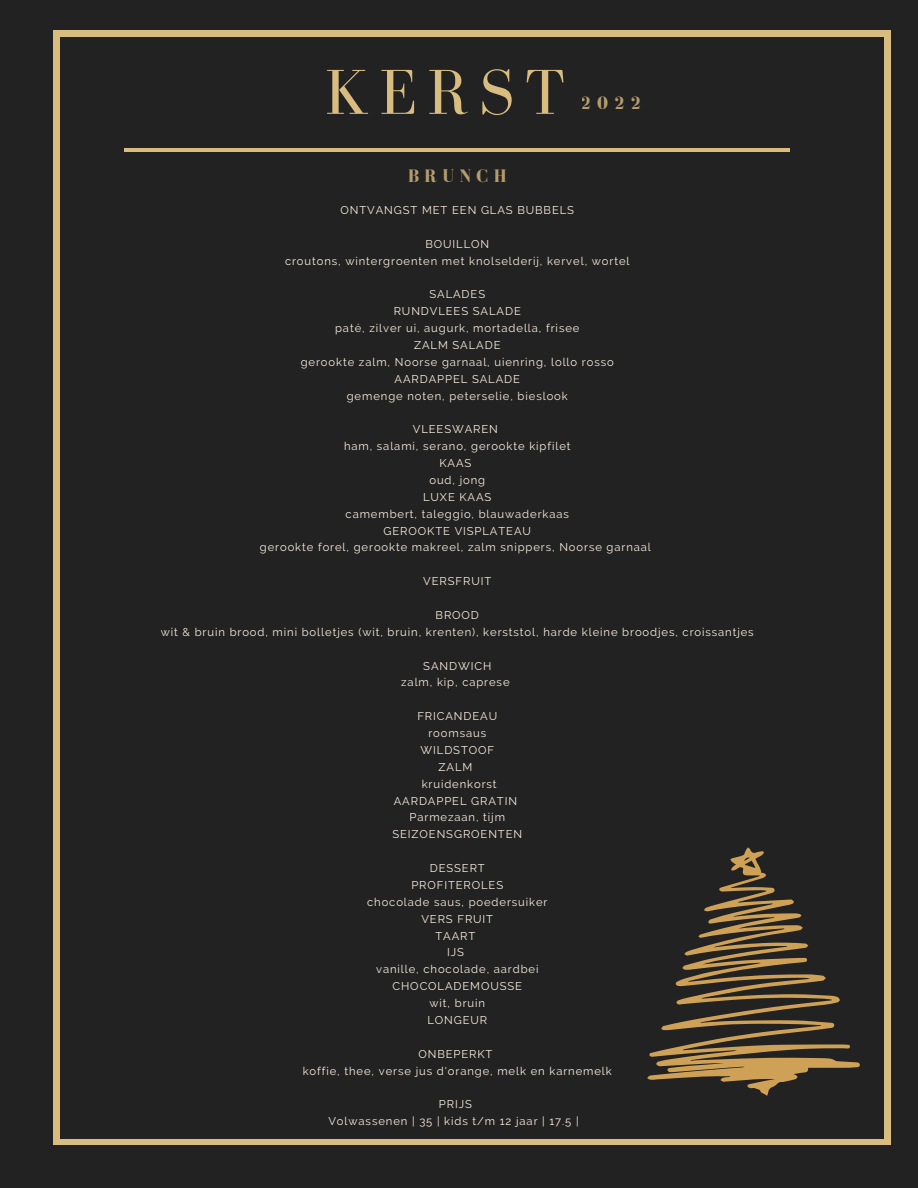
<style>
.page{position:relative;width:918px;height:1188px;background:#222}
.page>*{position:absolute;margin:0;border:0;box-sizing:border-box;transform-origin:0 0}
.t1{font:65.4px "Bodoni FLF";letter-spacing:.16em;color:#d9bc80}
.t2{font:700 18.6px "Bodoni FLF";letter-spacing:.3em;color:#d9bc80}
.t3{font:11.25px/17px "Raleway";letter-spacing:.08em;color:#f8eee0;text-align:center}
</style>
<div class="page">
<div style="left:54px;top:30px;width:837px;height:1115px;background:#d9bc80"></div>
<div style="left:60px;top:37px;width:823px;height:1101px;background:#222"></div>
<hr style="left:124px;top:148px;width:666px;height:4px;background:#d9bc80">
<svg style="left:647px;top:847px;width:213px;height:249px"></svg>
<h1 class="t1" style="left:325px;top:57px;width:242px">KERST</h1>
<h2 class="t2" style="left:581px;top:93px;width:62px">2022</h2>
<h2 class="t2" style="left:408px;top:166px;width:100px">BRUNCH</h2>
<p class="t3" style="left:341px;top:202px;width:235px">ONTVANGST MET EEN GLAS BUBBELS</p>
<p class="t3" style="left:285px;top:235px;width:346px">BOUILLON<br>croutons, wintergroenten met knolselderij, kervel, wortel</p>
<p class="t3" style="left:301px;top:286px;width:315px">SALADES<br>RUNDVLEES SALADE<br>paté, zilver ui, augurk, mortadella, frisee<br>ZALM SALADE<br>gerookte zalm, Noorse garnaal, uienring, lollo rosso<br>AARDAPPEL SALADE<br>gemenge noten, peterselie, bieslook</p>
<p class="t3" style="left:260px;top:421px;width:393px">VLEESWAREN<br>ham, salami, serano, gerookte kipfilet<br>KAAS<br>oud, jong<br>LUXE KAAS<br>camembert, taleggio, blauwaderkaas<br>GEROOKTE VISPLATEAU<br>gerookte forel, gerookte makreel, zalm snippers, Noorse garnaal</p>
<p class="t3" style="left:423px;top:573px;width:69px">VERSFRUIT</p>
<p class="t3" style="left:161px;top:607px;width:594px">BROOD<br>wit &amp; bruin brood, mini bolletjes (wit, bruin, krenten), kerststol, harde kleine broodjes, croissantjes</p>
<p class="t3" style="left:401px;top:657px;width:110px">SANDWICH<br>zalm, kip, caprese</p>
<p class="t3" style="left:392px;top:708px;width:131px">FRICANDEAU roomsaus<br>WILDSTOOF<br>ZALM<br>kruidenkorst<br>AARDAPPEL GRATIN<br>Parmezaan, tijm<br>SEIZOENSGROENTEN</p>
<p class="t3" style="left:367px;top:860px;width:182px">DESSERT<br>PROFITEROLES<br>chocolade saus, poedersuiker<br>VERS FRUIT<br>TAART<br>IJS<br>vanille, chocolade, aardbei<br>CHOCOLADEMOUSSE<br>wit, bruin<br>LONGEUR</p>
<p class="t3" style="left:303px;top:1045px;width:311px">ONBEPERKT<br>koffie, thee, verse jus d'orange, melk en karnemelk</p>
<p class="t3" style="left:328px;top:1096px;width:252px">PRIJS<br>Volwassenen | 35 | kids t/m 12 jaar | 17.5 |</p>
</div>
